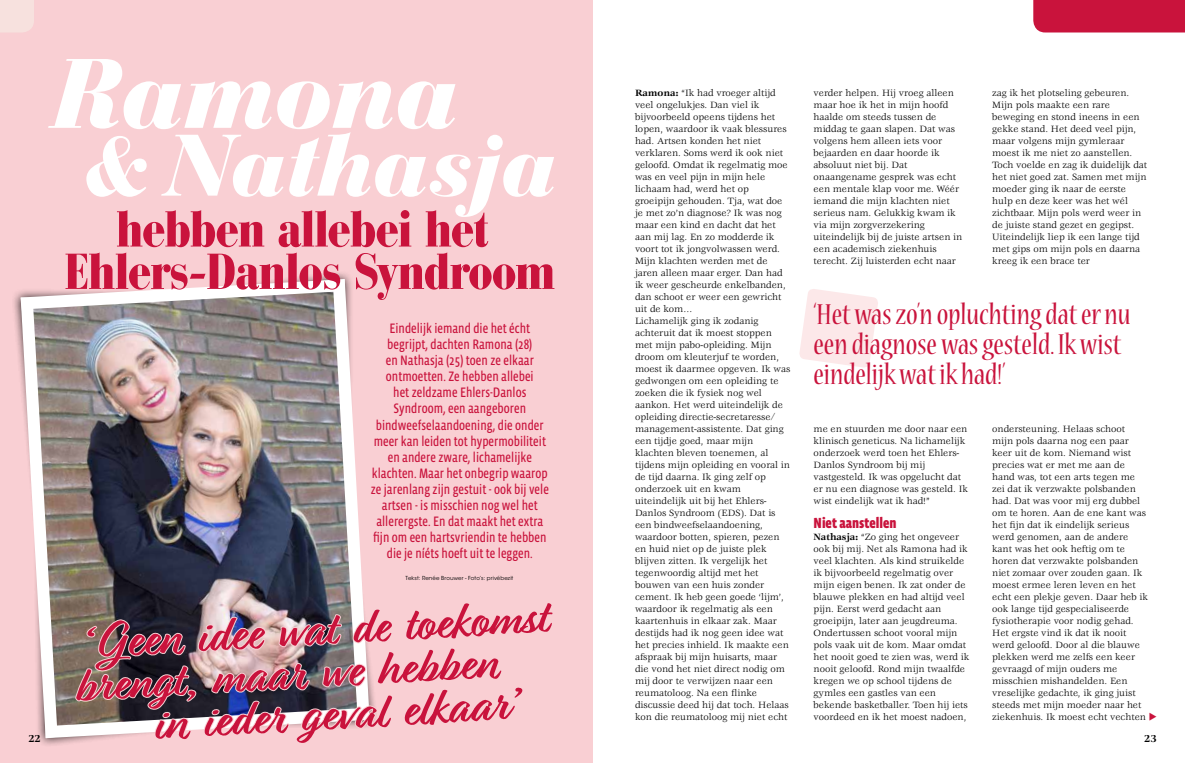
<style>
.page{position:relative;width:1185px;height:763px;background:#fff}
.page>*{position:absolute;margin:0;border:0;box-sizing:border-box;transform-origin:0 0}
.t1{font:italic 900 97.7px "Bauer Bodoni Std";letter-spacing:-.02em;color:#fff}
.t2{font:italic 900 86.4px "Bauer Bodoni Std";letter-spacing:-.025em;color:#fff}
.t3{font:700 50px/42.7px "Relation Two";color:#c9133c}
.t4{font:900 condensed 50px/42.4px "Bauer Bodoni Std";letter-spacing:-.01em;color:#c9133c;text-align:center}
.t5{font:condensed 32px/30px "Nueva Std";color:#c9133c}
.t6{font:900 15px "Vista Sans Nar OT";color:#c9133c}
.t7{font:14px/16.1px "Vista Sans Nar OT";color:#c9133c;text-align:center}
.t8{font:700 11px "Veljovic Std";color:#000}
.t9{font:10px/12px "Veljovic Std";color:#000}
.t10{font:5.5px "ITC Avant Garde Std";letter-spacing:.025em;color:#000}
.s1{font-weight:700}
.s2{color:#c9133c}
</style>
<div class="page">
<div style="left:0;top:0;width:592px;height:763px;background:#f9cfd3"></div>
<svg style="left:21px;top:279px;width:342px;height:459px"></svg>
<img style="left:33px;top:292px;width:324px;height:433px">
<svg style="left:799px;top:289px;width:79px;height:79px"></svg>
<img style="left:43px;top:602px;width:333px;height:143px">
<div style="left:1033px;top:0;width:152px;height:32px;background:#c9133c"></div>
<svg style="left:0;top:0;width:34px;height:32px"></svg>
<h1 class="t1" style="left:50px;top:35px;width:411px">Ramona</h1>
<p class="t9" style="left:635px;top:87px;width:157px"><span class="s1">Ramona:</span> “Ik had vroeger altijd veel ongelukjes. Dan viel ik bijvoorbeeld opeens tijdens het lopen, waardoor ik vaak blessures had. Artsen konden het niet verklaren. Soms werd ik ook niet geloofd. Omdat ik regelmatig moe was en veel pijn in mijn hele lichaam had, werd het op groeipijn gehouden. Tja, wat doe je met zo’n diagnose? Ik was nog maar een kind en dacht dat het aan mij lag. En zo modderde ik voort tot ik jongvolwassen werd.<br>Mijn klachten werden met de jaren alleen maar erger. Dan had ik weer gescheurde enkelbanden, dan schoot er weer een gewricht uit de kom…<br>Lichamelijk ging ik zodanig achteruit dat ik moest stoppen met mijn pabo-opleiding. Mijn droom om kleuterjuf te worden, moest ik daarmee opgeven. Ik was gedwongen om een opleiding te zoeken die ik fysiek nog wel aankon. Het werd uiteindelijk de opleiding directie-secretaresse/ management-assistente. Dat ging een tijdje goed, maar mijn klachten bleven toenemen, al tijdens mijn opleiding en vooral in de tijd daarna. Ik ging zelf op onderzoek uit en kwam uiteindelijk uit bij het Ehlers-<br>Danlos Syndroom (EDS). Dat is een bindweefselaandoening, waardoor botten, spieren, pezen en huid niet op de juiste plek blijven zitten. Ik vergelijk het tegenwoordig altijd met het bouwen van een huis zonder cement. Ik heb geen goede ‘lijm’, waardoor ik regelmatig als een kaartenhuis in elkaar zak. Maar destijds had ik nog geen idee wat het precies inhield. Ik maakte een afspraak bij mijn huisarts, maar die vond het niet direct nodig om mij door te verwijzen naar een reumatoloog. Na een flinke discussie deed hij dat toch. Helaas kon die reumatoloog mij niet echt</p>
<p class="t9" style="left:814px;top:87px;width:150px">verder helpen. Hij vroeg alleen maar hoe ik het in mijn hoofd haalde om steeds tussen de middag te gaan slapen. Dat was volgens hem alleen iets voor bejaarden en daar hoorde ik absoluut niet bij. Dat onaangename gesprek was echt een mentale klap voor me. Wéér iemand die mijn klachten niet serieus nam. Gelukkig kwam ik via mijn zorgverzekering uiteindelijk bij de juiste artsen in een academisch ziekenhuis terecht. Zij luisterden echt naar</p>
<p class="t9" style="left:992px;top:87px;width:157px">zag ik het plotseling gebeuren.<br>Mijn pols maakte een rare beweging en stond ineens in een gekke stand. Het deed veel pijn, maar volgens mijn gymleraar moest ik me niet zo aanstellen.<br>Toch voelde en zag ik duidelijk dat het niet goed zat. Samen met mijn moeder ging ik naar de eerste hulp en deze keer was het wél zichtbaar. Mijn pols werd weer in de juiste stand gezet en gegipst.<br>Uiteindelijk liep ik een lange tijd met gips om mijn pols en daarna kreeg ik een brace ter</p>
<h2 class="t2" style="left:80px;top:113px;width:479px">&amp; Nathasja</h2>
<h3 class="t4" style="left:65px;top:208px;width:492px">hebben allebei het<br>Ehlers-Danlos Syndroom</h3>
<h3 class="t5" style="left:814px;top:301px;width:318px">‘Het was zo’n opluchting dat er nu een diagnose was gesteld. Ik wist eindelijk wat ik had!’</h3>
<p class="t7" style="left:371px;top:320px;width:180px">Eindelijk iemand die het écht begrijpt, dachten Ramona (28)<br>en Nathasja (25) toen ze elkaar ontmoetten. Ze hebben allebei<br>het zeldzame Ehlers-Danlos<br>Syndroom, een aangeboren bindweefselaandoening, die onder meer kan leiden tot hypermobiliteit en andere zware, lichamelijke klachten. Maar het onbegrip waarop ze jarenlang zijn gestuit - ook bij vele artsen - is misschien nog wel het allerergste. En dat maakt het extra fijn om een hartsvriendin te hebben die je níéts hoeft uit te leggen.</p>
<p class="t10" style="left:406px;top:575px;width:109px">Tekst: Renée Brouwer - Foto’s: privébezit</p>
<p class="t9" style="left:992px;top:423px;width:157px">ondersteuning. Helaas schoot mijn pols daarna nog een paar keer uit de kom. Niemand wist precies wat er met me aan de hand was, tot een arts tegen me zei dat ik verzwakte polsbanden had. Dat was voor mij erg dubbel om te horen. Aan de ene kant was het fijn dat ik eindelijk serieus werd genomen, aan de andere kant was het ook heftig om te horen dat verzwakte polsbanden niet zomaar over zouden gaan. Ik moest ermee leren leven en het echt een plekje geven. Daar heb ik ook lange tijd gespecialiseerde fysiotherapie voor nodig gehad.<br>Het ergste vind ik dat ik nooit werd geloofd. Door al die blauwe plekken werd me zelfs een keer gevraagd of mijn ouders me misschien mishandelden. Een vreselijke gedachte, ik ging juist steeds met mijn moeder naar het</p>
<p class="t9" style="left:814px;top:423px;width:156px">me en stuurden me door naar een klinisch geneticus. Na lichamelijk onderzoek werd toen het Ehlers-<br>Danlos Syndroom bij mij vastgesteld. Ik was opgelucht dat er nu een diagnose was gesteld. Ik wist eindelijk wat ik had!”</p>
<h3 class="t6" style="left:814px;top:515px;width:84px">Niet aanstellen</h3>
<p class="t9" style="left:814px;top:531px;width:157px"><span class="s1">Nathasja:</span> “Zo ging het ongeveer ook bij mij. Net als Ramona had ik veel klachten. Als kind struikelde ik bijvoorbeeld regelmatig over mijn eigen benen. Ik zat onder de blauwe plekken en had altijd veel pijn. Eerst werd gedacht aan groeipijn, later aan jeugdreuma.<br>Ondertussen schoot vooral mijn pols vaak uit de kom. Maar omdat het nooit goed te zien was, werd ik nooit geloofd. Rond mijn twaalfde kregen we op school tijdens de gymles een gastles van een bekende basketballer. Toen hij iets voordeed en ik het moest nadoen,</p>
<h3 class="t3" style="left:69px;top:626px;width:478px;rotate:-3deg">‘Geen idee wat de toekomst brengt, maar we hebben</h3>
<h3 class="t3" style="left:150px;top:707px;width:369px;rotate:-3deg">in ieder geval elkaar’</h3>
<p class="t9" style="left:992px;top:711px;width:166px">ziekenhuis. Ik moest echt vechten <span class="s2">◆</span></p>
<p class="t8" style="left:28px;top:733px;width:14px">22</p>
<p class="t8" style="left:1144px;top:733px;width:14px">23</p>
</div>
